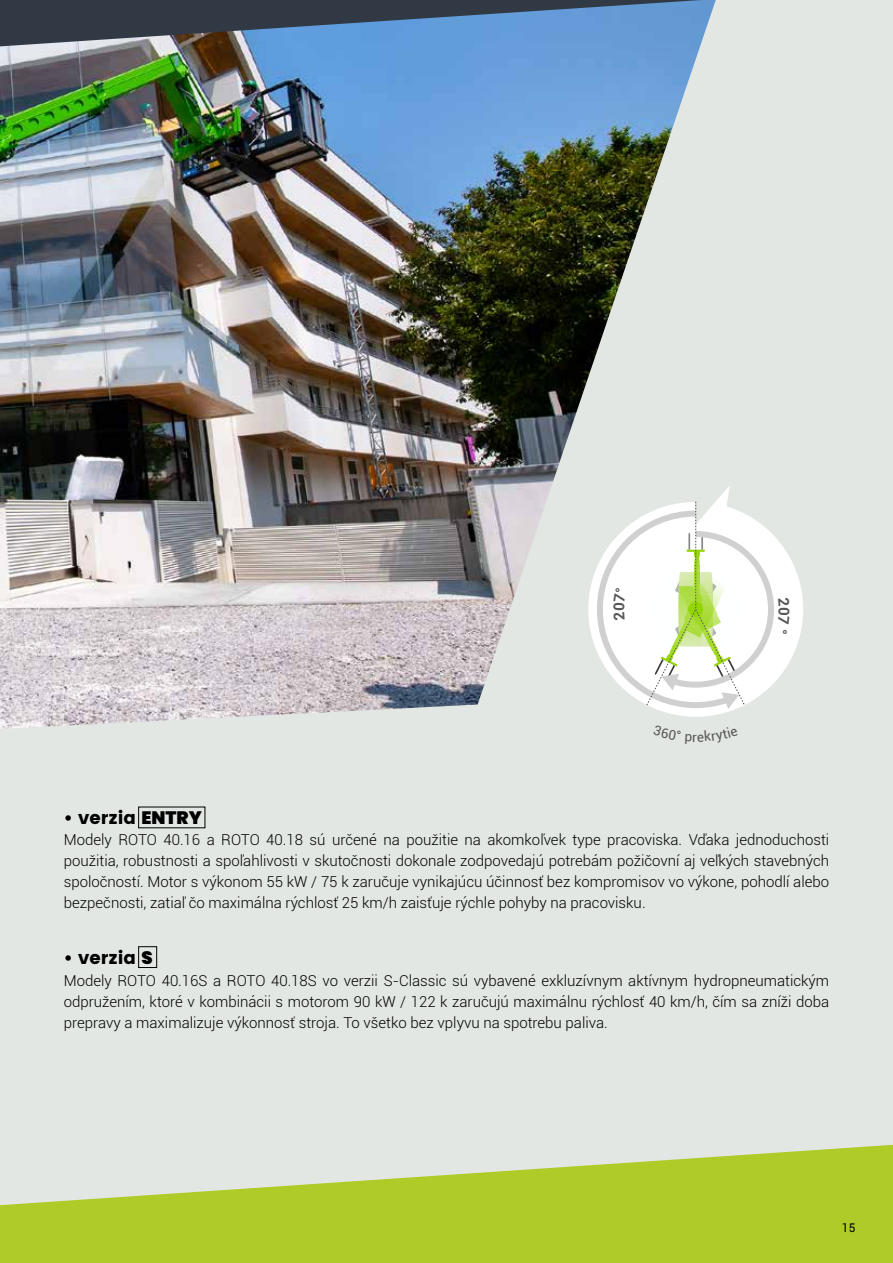
<style>
.page{position:relative;width:893px;height:1263px;background:#e2e7e3}
.page>*{position:absolute;margin:0;border:0;box-sizing:border-box;transform-origin:0 0}
.t1{font:18px "Poppins";color:#000}
.t2{font:300 15px/21px "Roboto";color:#000;text-align:justify}
.t3{font:12px "Roboto";color:#000}
.s1{font-weight:900}
</style>
<div class="page">
<svg style="left:0;top:1145px;width:893px;height:118px;fill:#afcb27"></svg>
<img style="left:0;top:0;width:716px;height:729px">
<svg style="left:0;top:0;width:702px;height:46px;background:#4c6989"></svg>
<div style="left:138px;top:946px;width:19px;height:22px;border:1px solid #000"></div>
<svg style="left:587px;top:486px;width:216px;height:243px"></svg>
<svg style="left:653px;top:725px;width:85px;height:4px"></svg>
<svg style="left:594px;top:486px;width:196px;height:225px"></svg>
<p class="t1" style="left:64px;top:807px;width:140px">• verzia <span class="s1">ENTRY</span></p>
<p class="t2" style="left:64px;top:829px;width:767px">Modely ROTO 40.16 a ROTO 40.18 sú určené na použitie na akomkoľvek type pracoviska. Vďaka jednoduchosti použitia, robustnosti a spoľahlivosti v skutočnosti dokonale zodpovedajú potrebám požičovní aj veľkých stavebných spoločností. Motor s výkonom 55 kW / 75 k zaručuje vynikajúcu účinnosť bez kompromisov vo výkone, pohodlí alebo bezpečnosti, zatiaľ čo maximálna rýchlosť 25 km/h zaisťuje rýchle pohyby na pracovisku.</p>
<p class="t1" style="left:64px;top:948px;width:90px">• verzia <span class="s1">S</span></p>
<p class="t2" style="left:64px;top:969px;width:767px">Modely ROTO 40.16S a ROTO 40.18S vo verzii S-Classic sú vybavené exkluzívnym aktívnym hydropneumatickým odpružením, ktoré v kombinácii s motorom 90 kW / 122 k zaručujú maximálnu rýchlosť 40 km/h, čím sa zníži doba prepravy a maximalizuje výkonnosť stroja. To všetko bez vplyvu na spotrebu paliva.</p>
<p class="t3" style="left:842px;top:1219px;width:15px">15</p>
</div>
